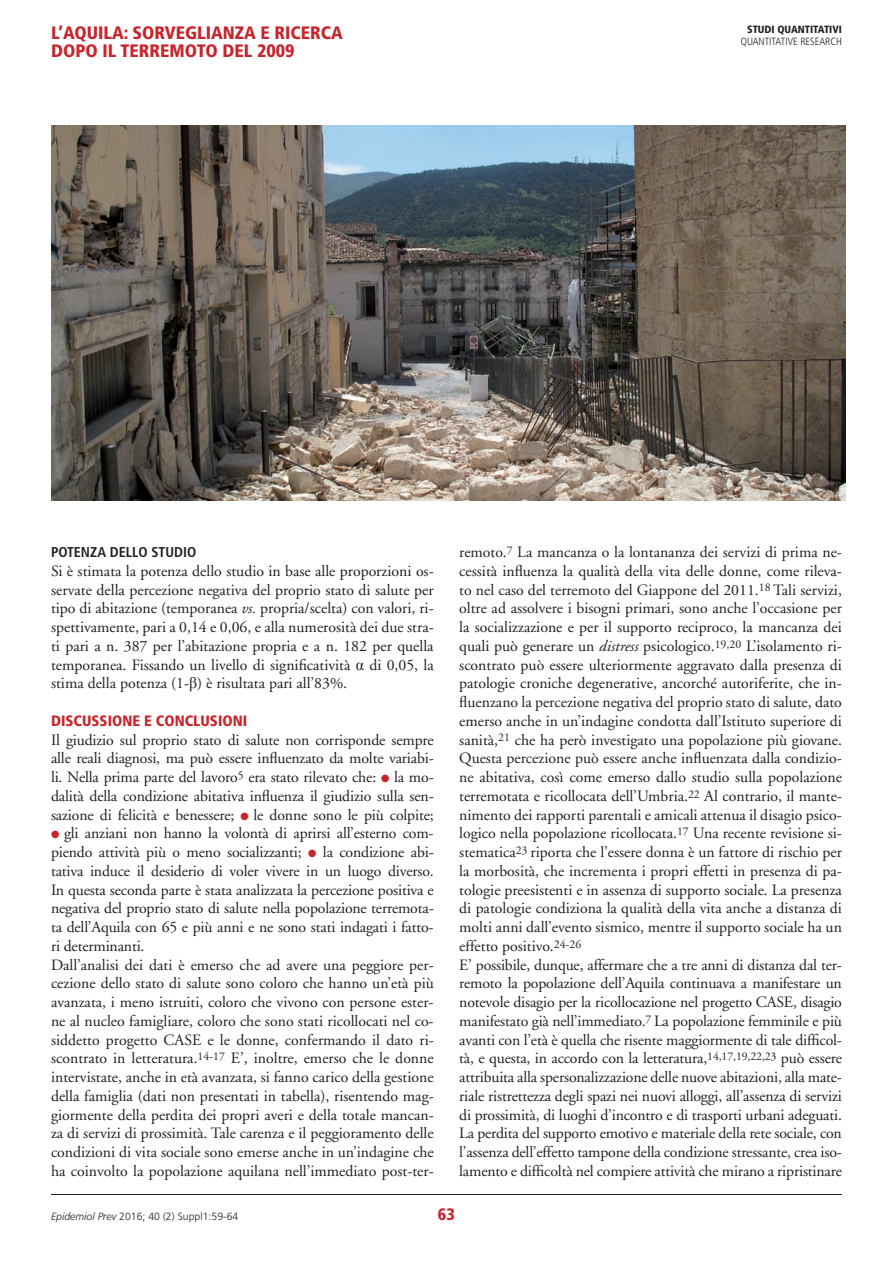
<style>
.page{position:relative;width:893px;height:1263px;background:#fff}
.page>*{position:absolute;margin:0;border:0;box-sizing:border-box;transform-origin:0 0}
.t1{font:900 condensed 18px/18px "Frutiger";color:#c8242b}
.t2{font:900 condensed 16.5px "Frutiger";color:#c8242b}
.t3{font:15.75px/18.8px "Adobe Garamond";color:#231f20;text-align:justify}
.t4{font:900 condensed 15px "Frutiger";color:#c8242b}
.t5{font:700 condensed 14.25px "Frutiger";letter-spacing:.05em;color:#231f20}
.t6{font:300 10.5px "Frutiger";color:#231f20}
.t7{font:300 condensed 10.5px "Frutiger";color:#231f20}
.t8{font:900 condensed 10.5px "Frutiger";color:#231f20}
.s1{font-style:italic}
.s2{font-family:"Times New Roman"}
.s3{color:#c8242b}
</style>
<div class="page">
<hr style="left:51px;top:1194px;width:791px;height:1px;background:#231f20">
<img style="left:51px;top:126px;width:795px;height:375px">
<p class="t1" style="left:51px;top:24px;width:293px">L’AQUILA: SORVEGLIANZA E RICERCA<br>DOPO IL TERREMOTO DEL 2009</p>
<p class="t8" style="left:747px;top:23px;width:96px">STUDI QUANTITATIVI</p>
<p class="t7" style="left:741px;top:36px;width:103px">QUANTITATIVE RESEARCH</p>
<p class="t5" style="left:51px;top:544px;width:32px">POTENZA</p>
<p class="t5" style="left:110px;top:544px;width:9px">DELLO</p>
<p class="t5" style="left:151px;top:544px;width:23px">STUDIO</p>
<p class="t3" style="left:51px;top:562px;width:384px">Si è stimata la potenza dello studio in base alle proporzioni os&shy;servate della percezione negativa del proprio stato di salute per tipo di abitazione (temporanea <span class="s1">vs.</span> propria/scelta) con valori, ri&shy;spettivamente, pari a 0,14 e 0,06, e alla numerosità dei due stra&shy;ti pari a n. 387 per l’abitazione propria e a n. 182 per quella temporanea. Fissando un livello di significatività <span class="s2">α</span> di 0,05, la stima della potenza (1-<span class="s2">β</span>) è risultata pari all’83%.</p>
<p class="t4" style="left:51px;top:712px;width:198px">DISCUSSIONE E CONCLUSIONI</p>
<p class="t3" style="left:51px;top:731px;width:384px">Il giudizio sul proprio stato di salute non corrisponde sempre alle reali diagnosi, ma può essere influenzato da molte variabi&shy;li. Nella prima parte del lavoro<sup>5</sup> era stato rilevato che: <span class="s3">●</span> la mo&shy;dalità della condizione abitativa influenza il giudizio sulla sen&shy;sazione di felicità e benessere; <span class="s3">●</span> le donne sono le più colpite;</p>
<p class="t3" style="left:51px;top:824px;width:384px;text-align:left"><span class="s3">●</span> gli anziani non hanno la volontà di aprirsi all’esterno com&shy;piendo attività più o meno socializzanti; <span class="s3">●</span> la condizione abi&shy;tativa induce il desiderio di voler vivere in un luogo diverso.<br>In questa seconda parte è stata analizzata la percezione positiva e negativa del proprio stato di salute nella popolazione terremota&shy;ta dell’Aquila con 65 e più anni e ne sono stati indagati i fatto&shy;ri determinanti.<br>Dall’analisi dei dati è emerso che ad avere una peggiore per&shy;cezione dello stato di salute sono coloro che hanno un’età più avanzata, i meno istruiti, coloro che vivono con persone ester&shy;ne al nucleo famigliare, coloro che sono stati ricollocati nel co&shy;siddetto progetto CASE e le donne, confermando il dato ri&shy;scontrato in letteratura.<sup>14-17</sup> E’, inoltre, emerso che le donne intervistate, anche in età avanzata, si fanno carico della gestione della famiglia (dati non presentati in tabella), risentendo mag&shy;giormente della perdita dei propri averi e della totale mancan&shy;za di servizi di prossimità. Tale carenza e il peggioramento delle condizioni di vita sociale sono emerse anche in un’indagine che ha coinvolto la popolazione aquilana nell’immediato post-ter-</p>
<p class="t3" style="left:459px;top:543px;width:384px;text-align:left">remoto.<sup>7</sup> La mancanza o la lontananza dei servizi di prima ne&shy;cessità influenza la qualità della vita delle donne, come rileva&shy;to nel caso del terremoto del Giappone del 2011.<sup>18</sup> Tali servizi, oltre ad assolvere i bisogni primari, sono anche l’occasione per la socializzazione e per il supporto reciproco, la mancanza dei quali può generare un <span class="s1">distress</span> psicologico.<sup>19,20</sup> L’isolamento ri&shy;scontrato può essere ulteriormente aggravato dalla presenza di patologie croniche degenerative, ancorché autoriferite, che in&shy;fluenzano la percezione negativa del proprio stato di salute, dato emerso anche in un’indagine condotta dall’Istituto superiore di sanità,<sup>21</sup> che ha però investigato una popolazione più giovane.<br>Questa percezione può essere anche influenzata dalla condizio&shy;ne abitativa, così come emerso dallo studio sulla popolazione terremotata e ricollocata dell’Umbria.<sup>22</sup> Al contrario, il mante&shy;nimento dei rapporti parentali e amicali attenua il disagio psico&shy;logico nella popolazione ricollocata.<sup>17</sup> Una recente revisione si&shy;stematica<sup>23</sup> riporta che l’essere donna è un fattore di rischio per la morbosità, che incrementa i propri effetti in presenza di pa&shy;tologie preesistenti e in assenza di supporto sociale. La presenza di patologie condiziona la qualità della vita anche a distanza di molti anni dall’evento sismico, mentre il supporto sociale ha un effetto positivo.<sup>24-26<br></sup>E’ possibile, dunque, affermare che a tre anni di distanza dal ter&shy;remoto la popolazione dell’Aquila continuava a manifestare un notevole disagio per la ricollocazione nel progetto CASE, disagio manifestato già nell’immediato.<sup>7</sup> La popolazione femminile e più avanti con l’età è quella che risente maggiormente di tale difficol&shy;tà, e questa, in accordo con la letteratura,<sup>14,17,19,22,23</sup> può essere attribuita alla spersonalizzazione delle nuove abitazioni, alla mate&shy;riale ristrettezza degli spazi nei nuovi alloggi, all’assenza di servizi di prossimità, di luoghi d’incontro e di trasporti urbani adeguati.<br>La perdita del supporto emotivo e materiale della rete sociale, con l’assenza dell’effetto tampone della condizione stressante, crea iso&shy;lamento e difficoltà nel compiere attività che mirano a ripristinare</p>
<p class="t6" style="left:51px;top:1211px;width:189px"><span class="s1">Epidemiol Prev</span> 2016; 40 (2) Suppl1:59-64</p>
<p class="t2" style="left:438px;top:1205px;width:19px">63</p>
</div>
